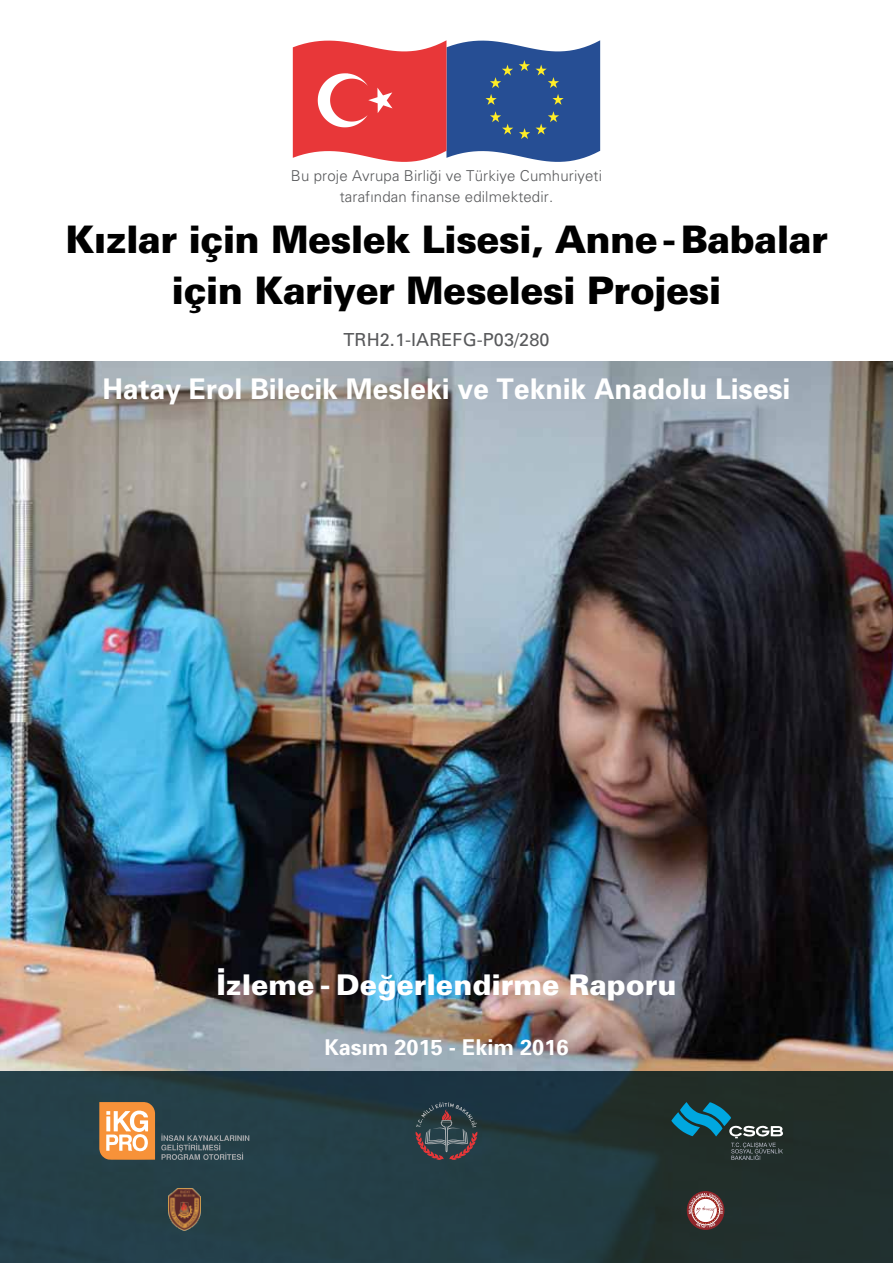
<style>
.page{position:relative;width:893px;height:1263px;background:#fff}
.page>*{position:absolute;margin:0;border:0;box-sizing:border-box;transform-origin:0 0}
.t1{font:37.95px/51px "Univers T Black";letter-spacing:-.02em;color:#000;text-align:center}
.t2{font:28.5px "Univers T Bold";letter-spacing:-.005em;color:#fff}
.t3{font:28.5px "Univers T Black";color:#fff}
.t4{font:21.75px "Univers T Bold";color:#fff}
.t5{font:18px "Univers T";letter-spacing:.005em;color:#58595b}
.t6{font:15px/21px "Univers T Light";letter-spacing:.01em;color:#58595b;text-align:center}
</style>
<div class="page">
<img style="left:0;top:361px;width:893px;height:710px">
<svg style="left:0;top:1071px;width:893px;height:192px;background:#22383d"></svg>
<svg style="left:99px;top:1102px;width:56px;height:58px"></svg>
<svg style="left:161px;top:1133px;width:88px;height:27px;background:#465b62"></svg>
<svg style="left:671px;top:1102px;width:113px;height:58px;background:#294d53"></svg>
<svg style="left:415px;top:1102px;width:63px;height:58px;background:#41454c"></svg>
<svg style="left:687px;top:1191px;width:37px;height:39px"></svg>
<svg style="left:689px;top:1193px;width:34px;height:35px"></svg>
<img style="left:169px;top:1188px;width:32px;height:42px">
<svg style="left:293px;top:40px;width:307px;height:122px;background:#955b78"></svg>
<p class="t6" style="left:291px;top:165px;width:313px">Bu proje Avrupa Birliği ve Türkiye Cumhuriyeti tarafından finanse edilmektedir.</p>
<h1 class="t1" style="left:65px;top:214px;width:764px">Kızlar için Meslek Lisesi, Anne - Babalar için Kariyer Meselesi Projesi</h1>
<p class="t5" style="left:344px;top:329px;width:207px">TRH2.1-IAREFG-P03/280</p>
<h2 class="t2" style="left:102px;top:370px;width:690px">Hatay Erol Bilecik Mesleki ve Teknik Anadolu Lisesi</h2>
<h2 class="t3" style="left:216px;top:967px;width:462px">İzleme - Değerlendirme Raporu</h2>
<h3 class="t4" style="left:324px;top:1033px;width:246px">Kasım 2015 - Ekim 2016</h3>
</div>
